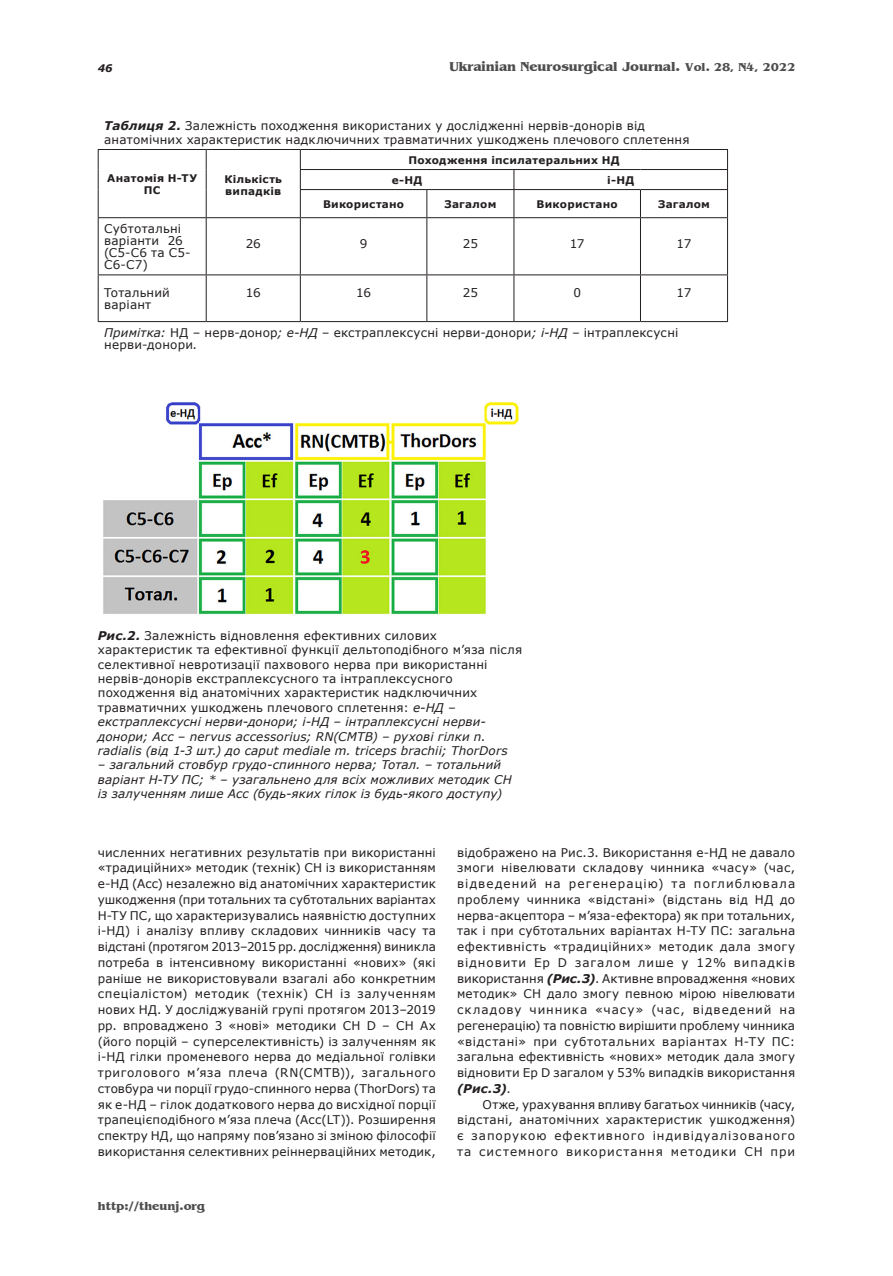
<style>
.page{position:relative;width:893px;height:1276px;background:#fff}
.page>*{position:absolute;margin:0;border:0;box-sizing:border-box;transform-origin:0 0}
.t1{font:700 13.5px "Benguiat";color:#4d4d4d}
._092_Body_ua{font:12px/15.8px "Verdana";letter-spacing:.015em;color:#231f20;text-align:justify}
._112_Ris_pidpys{font:12px/14.4px "Verdana";letter-spacing:.015em;color:#231f20}
._112_Ris_pidpys-2{font:italic 12px/14.4px "Verdana";letter-spacing:.01em;color:#231f20}
._121_Tab_Nazva{font:12px/13.5px "Verdana";letter-spacing:.015em;color:#231f20}
._124_Tab_Prymitka{font:12px/12px "Verdana";letter-spacing:.015em;color:#231f20}
._123_Tab_Body{font:12px/12px "Verdana";letter-spacing:.01em;color:#231f20}
.t2{font:700 12px "Benguiat";color:#4d4d4d}
._122_Tab_Shapka{font:700 10.5px/12px "Verdana";letter-spacing:.025em;color:#231f20;text-align:center}
.t3{font:italic 700 10.5px "Verdana";color:#231f20}
.s1{font-size:12px}
.s2{font-weight:700;font-style:italic}
.s3{font-style:italic}
</style>
<div class="page">
<hr style="left:98px;top:149px;width:108px;height:1px;background:#231f20">
<hr style="left:206px;top:149px;width:94px;height:1px;background:#231f20">
<hr style="left:300px;top:149px;width:127px;height:1px;background:#231f20">
<hr style="left:427px;top:149px;width:87px;height:1px;background:#231f20">
<hr style="left:514px;top:149px;width:126px;height:1px;background:#231f20">
<hr style="left:640px;top:149px;width:88px;height:1px;background:#231f20">
<hr style="left:300px;top:169px;width:127px;height:1px;background:#231f20">
<hr style="left:427px;top:169px;width:87px;height:1px;background:#231f20">
<hr style="left:514px;top:169px;width:126px;height:1px;background:#231f20">
<hr style="left:640px;top:169px;width:88px;height:1px;background:#231f20">
<svg style="left:98px;top:150px;width:1px;height:67px"></svg>
<svg style="left:206px;top:150px;width:1px;height:67px"></svg>
<hr style="left:300px;top:189px;width:127px;height:1px;background:#231f20">
<svg style="left:300px;top:150px;width:1px;height:67px"></svg>
<hr style="left:427px;top:189px;width:87px;height:1px;background:#231f20">
<svg style="left:426px;top:190px;width:1px;height:27px"></svg>
<hr style="left:514px;top:189px;width:126px;height:1px;background:#231f20">
<svg style="left:514px;top:170px;width:1px;height:47px"></svg>
<hr style="left:640px;top:189px;width:88px;height:1px;background:#231f20">
<svg style="left:640px;top:190px;width:1px;height:27px"></svg>
<svg style="left:727px;top:150px;width:1px;height:67px"></svg>
<hr style="left:98px;top:217px;width:108px;height:1px;background:#231f20">
<hr style="left:98px;top:218px;width:1px;height:56px;background:#231f20">
<hr style="left:206px;top:217px;width:94px;height:1px;background:#231f20">
<hr style="left:206px;top:218px;width:1px;height:56px;background:#231f20">
<hr style="left:300px;top:217px;width:127px;height:1px;background:#231f20">
<hr style="left:300px;top:218px;width:1px;height:56px;background:#231f20">
<hr style="left:427px;top:217px;width:87px;height:1px;background:#231f20">
<hr style="left:426px;top:218px;width:1px;height:56px;background:#231f20">
<hr style="left:514px;top:217px;width:126px;height:1px;background:#231f20">
<hr style="left:514px;top:218px;width:1px;height:56px;background:#231f20">
<hr style="left:640px;top:217px;width:88px;height:1px;background:#231f20">
<hr style="left:640px;top:218px;width:1px;height:56px;background:#231f20">
<hr style="left:727px;top:218px;width:1px;height:56px;background:#231f20">
<hr style="left:98px;top:274px;width:108px;height:1px;background:#231f20">
<hr style="left:98px;top:275px;width:1px;height:46px;background:#231f20">
<hr style="left:206px;top:274px;width:94px;height:1px;background:#231f20">
<hr style="left:206px;top:275px;width:1px;height:46px;background:#231f20">
<hr style="left:300px;top:274px;width:127px;height:1px;background:#231f20">
<hr style="left:300px;top:275px;width:1px;height:46px;background:#231f20">
<hr style="left:427px;top:274px;width:87px;height:1px;background:#231f20">
<hr style="left:426px;top:275px;width:1px;height:46px;background:#231f20">
<hr style="left:514px;top:274px;width:126px;height:1px;background:#231f20">
<hr style="left:514px;top:275px;width:1px;height:46px;background:#231f20">
<hr style="left:640px;top:274px;width:88px;height:1px;background:#231f20">
<hr style="left:640px;top:275px;width:1px;height:46px;background:#231f20">
<hr style="left:727px;top:275px;width:1px;height:46px;background:#231f20">
<hr style="left:98px;top:321px;width:108px;height:1px;background:#231f20">
<hr style="left:206px;top:321px;width:94px;height:1px;background:#231f20">
<hr style="left:300px;top:321px;width:127px;height:1px;background:#231f20">
<hr style="left:427px;top:321px;width:87px;height:1px;background:#231f20">
<hr style="left:514px;top:321px;width:126px;height:1px;background:#231f20">
<hr style="left:640px;top:321px;width:88px;height:1px;background:#231f20">
<img style="left:103px;top:402px;width:416px;height:213px">
<p class="t3" style="left:98px;top:61px;width:16px">46</p>
<p class="t1" style="left:450px;top:59px;width:347px">Ukrainian Neurosurgical Journal. <span class="s1">Vol. 28, N4, 2022</span></p>
<p class="_121_Tab_Nazva" style="left:104px;top:119px;width:587px"><span class="s2">Таблиця 2.</span> Залежність походження використаних у дослідженні нервів-донорів від анатомічних характеристик надключичних травматичних ушкоджень плечового сплетення</p>
<p class="_122_Tab_Shapka" style="left:107px;top:172px;width:91px">Анатомія Н-ТУ<br>ПС</p>
<p class="_122_Tab_Shapka" style="left:224px;top:173px;width:59px;text-align:left">Кількість випадків</p>
<p class="_122_Tab_Shapka" style="left:408px;top:153px;width:213px">Походження іпсилатеральних НД</p>
<p class="_122_Tab_Shapka" style="left:392px;top:173px;width:32px">е-НД</p>
<p class="_122_Tab_Shapka" style="left:607px;top:173px;width:29px">і-НД</p>
<p class="_122_Tab_Shapka" style="left:323px;top:198px;width:83px">Використано</p>
<p class="_122_Tab_Shapka" style="left:444px;top:198px;width:54px">Загалом</p>
<p class="_122_Tab_Shapka" style="left:537px;top:198px;width:83px">Використано</p>
<p class="_122_Tab_Shapka" style="left:658px;top:198px;width:54px">Загалом</p>
<p class="_123_Tab_Body" style="left:104px;top:222px;width:88px">Субтотальні варіанти 26 (С5-С6 та С5-<br>С6-С7)</p>
<p class="_123_Tab_Body" style="left:246px;top:238px;width:17px">26</p>
<p class="_123_Tab_Body" style="left:360px;top:238px;width:9px">9</p>
<p class="_123_Tab_Body" style="left:463px;top:238px;width:17px">25</p>
<p class="_123_Tab_Body" style="left:570px;top:238px;width:16px">17</p>
<p class="_123_Tab_Body" style="left:677px;top:238px;width:16px">17</p>
<p class="_123_Tab_Body" style="left:104px;top:286px;width:67px">Тотальний варіант</p>
<p class="_123_Tab_Body" style="left:246px;top:286px;width:16px">16</p>
<p class="_123_Tab_Body" style="left:356px;top:286px;width:16px">16</p>
<p class="_123_Tab_Body" style="left:463px;top:286px;width:17px">25</p>
<p class="_123_Tab_Body" style="left:573px;top:286px;width:9px">0</p>
<p class="_123_Tab_Body" style="left:677px;top:286px;width:16px">17</p>
<p class="_124_Tab_Prymitka" style="left:104px;top:326px;width:576px"><span class="s3">Примітка:</span> НД – нерв-донор<span class="s3">; е-НД –</span> екстраплексусні нерви-донори<span class="s3">; і-НД –</span> інтраплексусні нерви-донори<span class="s3">.</span></p>
<p class="_112_Ris_pidpys" style="left:98px;top:628px;width:426px"><span class="s2">Рис.2.</span> Залежність відновлення ефективних силових характеристик та ефективної функції дельтоподібного м’яза після селективної невротизації пахвового нерва при використанні нервів-донорів екстраплексусного та інтраплексусного походження від анатомічних характеристик надключичних травматичних ушкоджень плечового сплетення: <span class="s3">е-НД – екстраплексусні нерви-донори; і-НД – інтраплексусні нерви&shy;донори; Acc – nervus accessorius; RN(CMTB) – рухові гілки n. radialis (від 1-3 шт.) до caput mediale m. triceps brachii; ThorDors</span></p>
<p class="_112_Ris_pidpys-2" style="left:98px;top:757px;width:415px">– загальний стовбур грудо-спинного нерва; Тотал. – тотальний варіант Н-ТУ ПС; * – узагальнено для всіх можливих методик СН із залученням лише Асс (будь-яких гілок із будь-якого доступу)</p>
<p class="_092_Body_ua" style="left:98px;top:844px;width:340px">численних негативних результатів при використанні «традиційних» методик (технік) СН із використанням е-НД (Acc) незалежно від анатомічних характеристик ушкодження (при тотальних та субтотальних варіантах Н-ТУ ПС, що характеризувались наявністю доступних і-НД) і аналізу впливу складових чинників часу та відстані (протягом 2013‒2015 рр. дослідження) виникла потреба в інтенсивному використанні «нових» (які раніше не використовували взагалі або конкретним спеціалістом) методик (технік) СН із залученням нових НД. У досліджуваній групі протягом 2013‒2019 рр. впроваджено 3 «нові» методики СН D – СН Ax (його порцій – суперселективність) із залученням як і-НД гілки променевого нерва до медіальної голівки триголового м’яза плеча (RN(CMTB)), загального стовбура чи порції грудо-спинного нерва (ThorDors) та як е-НД – гілок додаткового нерва до висхідної порції трапецієподібного м’яза плеча (Acc(LT)). Розширення спектру НД, що напряму пов’язано зі зміною філософії використання селективних реіннерваційних методик,</p>
<p class="_092_Body_ua" style="left:457px;top:844px;width:340px">відображено на Рис.3. Використання е-НД не давало змоги нівелювати складову чинника «часу» (час, відведений на регенерацію) та поглиблювала проблему чинника «відстані» (відстань від НД до нерва-акцептора ‒ м’яза-ефектора) як при тотальних, так і при субтотальних варіантах Н-ТУ ПС: загальна ефективність «традиційних» методик дала змогу відновити Ер D загалом лише у 12% випадків використання <span class="s2">(Рис.3)</span>. Активне впровадження «нових методик» СН дало змогу певною мірою нівелювати складову чинника «часу» (час, відведений на регенерацію) та повністю вирішити проблему чинника «відстані» при субтотальних варіантах Н-ТУ ПС: загальна ефективність «нових» методик дала змогу відновити Ер D загалом у 53% випадків використання <span class="s2">(Рис.3)</span>.</p>
<p class="_092_Body_ua" style="left:457px;top:1096px;width:340px;text-indent:26px">Отже, урахування впливу багатьох чинників (часу, відстані, анатомічних характеристик ушкодження) є запорукою ефективного індивідуалізованого та системного використання методики СН при</p>
<p class="t2" style="left:98px;top:1199px;width:109px">http://theunj.org</p>
</div>
